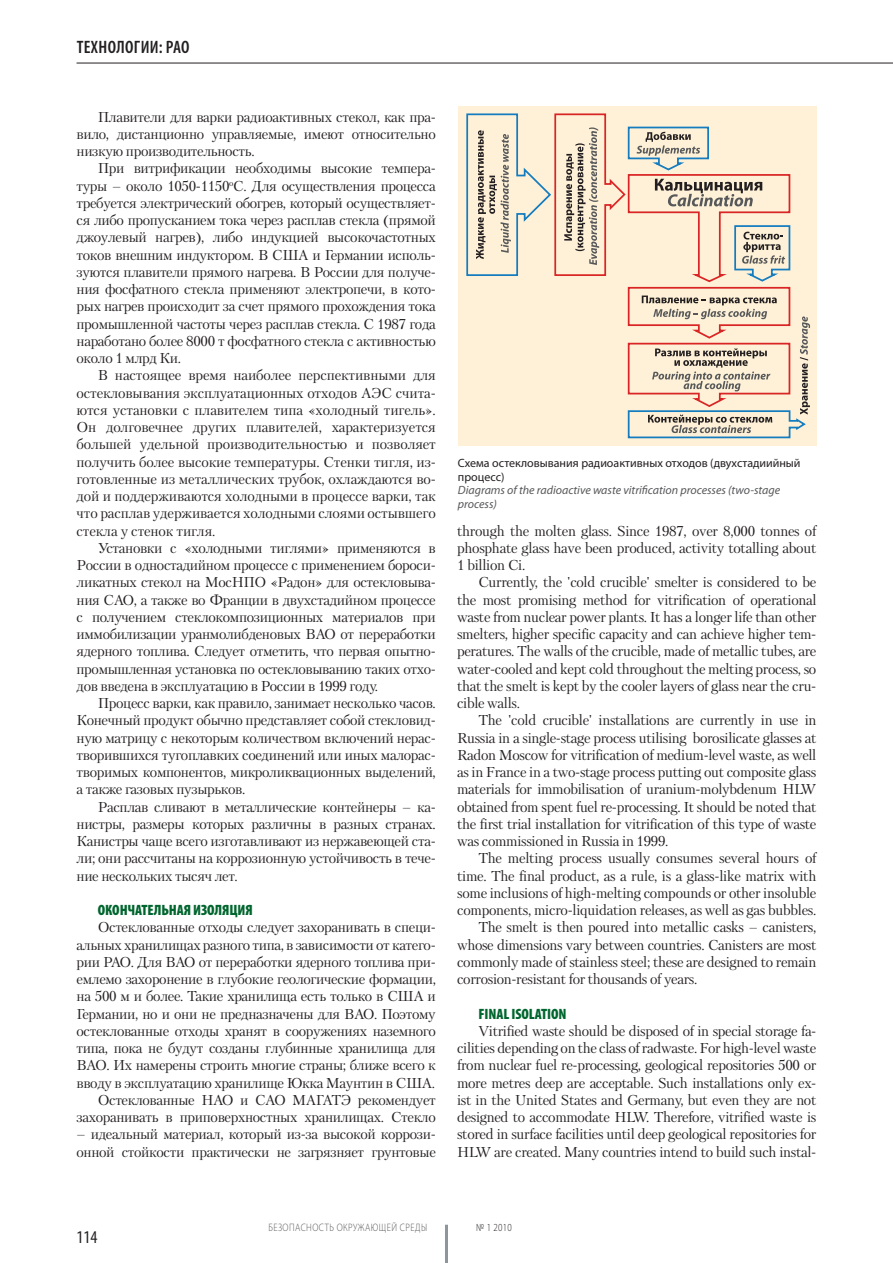
<style>
.page{position:relative;width:893px;height:1263px;background:#fff}
.page>*{position:absolute;margin:0;border:0;box-sizing:border-box;transform-origin:0 0}
.t1{font:600 condensed 18px "Myriad Pro";letter-spacing:.02em;color:#231f20}
.t2{font:condensed 18px "Myriad Pro";color:#231f20}
.Podzag{font:900 condensed 15px "Myriad Pro";letter-spacing:-.005em;color:#00652e}
.Osnov_Txt{font:14.25px/17.2px "Petersburg C";letter-spacing:-.025em;color:#231f20;text-align:justify}
.Style_Group_1___Osno{font:14.25px/17.2px "Petersburg C";letter-spacing:-.025em;color:#231f20;text-align:justify}
.Ris_podpis_angl{font:italic 12px/13.5px "Myriad Pro";color:#57585a}
.Ris_podpis_rus{font:12px/13.5px "Myriad Pro";color:#231f20}
.t3{font:300 10.8px "Myriad Pro";letter-spacing:.05em;color:#57585a;scale:.83 1}
.t4{font:300 10.8px "Myriad Pro";color:#231f20;scale:.83 1}
</style>
<div class="page">
<hr style="left:445px;top:1225px;width:3px;height:38px;background:#8d979b">
<hr style="left:77px;top:63px;width:816px;height:1px;background:#231f20">
<div style="left:458px;top:106px;width:358px;height:340px;background:#fef1d7"></div>
<svg style="left:554px;top:113px;width:72px;height:163px"></svg>
<svg style="left:466px;top:113px;width:85px;height:163px"></svg>
<svg style="left:564px;top:127px;width:35px;height:138px"></svg>
<svg style="left:627px;top:126px;width:183px;height:312px"></svg>
<p class="t1" style="left:77px;top:35px;width:114px">ТЕХНОЛОГИИ: РАО</p>
<p class="Osnov_Txt" style="left:77px;top:108px;width:361px;text-indent:21px">Плавители для варки радиоактивных стекол, как пра&shy;вило, дистанционно управляемые, имеют относительно низкую производительность.</p>
<p class="Osnov_Txt" style="left:77px;top:160px;width:361px;text-indent:21px">При витрификации необходимы высокие темпера&shy;туры – около 1050-1150<sup>о</sup>С. Для осуществления процесса требуется электрический обогрев, который осуществляет&shy;ся либо пропусканием тока через расплав стекла (прямой джоулевый нагрев), либо индукцией высокочастотных токов внешним индуктором. В США и Германии исполь&shy;зуются плавители прямого нагрева. В России для получе&shy;ния фосфатного стекла применяют электропечи, в кото&shy;рых нагрев происходит за счет прямого прохождения тока промышленной частоты через расплав стекла. С 1987 года наработано более 8000 т фосфатного стекла с активностью около 1 млрд Ки.</p>
<p class="Osnov_Txt" style="left:77px;top:367px;width:361px;text-indent:21px">В настоящее время наиболее перспективными для остекловывания эксплуатационных отходов АЭС счита&shy;ются установки с плавителем типа «холодный тигель».<br>Он долговечнее других плавителей, характеризуется большей удельной производительностью и позволяет получить более высокие температуры. Стенки тигля, из&shy;готовленные из металлических трубок, охлаждаются во&shy;дой и поддерживаются холодными в процессе варки, так что расплав удерживается холодными слоями остывшего стекла у стенок тигля.</p>
<p class="Osnov_Txt" style="left:77px;top:539px;width:361px;text-indent:21px">Установки с «холодными тиглями» применяются в России в одностадийном процессе с применением бороси&shy;ликатных стекол на МосНПО «Радон» для остекловыва&shy;ния САО, а также во Франции в двухстадийном процессе с получением стеклокомпозиционных материалов при иммобилизации уранмолибденовых ВАО от переработки ядерного топлива. Следует отметить, что первая опытно&shy;промышленная установка по остекловыванию таких отхо&shy;дов введена в эксплуатацию в России в 1999 году.</p>
<p class="Osnov_Txt" style="left:77px;top:694px;width:361px;text-indent:21px">Процесс варки, как правило, занимает несколько часов.<br>Конечный продукт обычно представляет собой стекловид&shy;ную матрицу с некоторым количеством включений нерас&shy;творившихся тугоплавких соединений или иных малорас&shy;творимых компонентов, микроликвационных выделений, а также газовых пузырьков.</p>
<p class="Osnov_Txt" style="left:77px;top:798px;width:361px;text-indent:21px">Расплав сливают в металлические контейнеры – ка&shy;нистры, размеры которых различны в разных странах.<br>Канистры чаще всего изготавливают из нержавеющей ста&shy;ли; они рассчитаны на коррозионную устойчивость в тече&shy;ние нескольких тысяч лет.</p>
<p class="Podzag" style="left:98px;top:900px;width:156px">ОКОНЧАТЕЛЬНАЯ ИЗОЛЯЦИЯ</p>
<p class="Osnov_Txt" style="left:77px;top:919px;width:361px;text-indent:21px">Остеклованные отходы следует захоранивать в специ&shy;альных хранилищах разного типа, в зависимости от катего&shy;рии РАО. Для ВАО от переработки ядерного топлива при&shy;емлемо захоронение в глубокие геологические формации, на 500 м и более. Такие хранилища есть только в США и Германии, но и они не предназначены для ВАО. Поэтому остеклованные отходы хранят в сооружениях наземного типа, пока не будут созданы глубинные хранилища для ВАО. Их намерены строить многие страны; ближе всего к вводу в эксплуатацию хранилище Юкка Маунтин в США.</p>
<p class="Osnov_Txt" style="left:77px;top:1091px;width:361px;text-align:right">Остеклованные НАО и САО МАГАТЭ рекомендует захоранивать в приповерхностных хранилищах. Стекло</p>
<p class="Osnov_Txt" style="left:77px;top:1126px;width:361px">– идеальный материал, который из-за высокой коррози&shy;онной стойкости практически не загрязняет грунтовые</p>
<p class="Ris_podpis_rus" style="left:458px;top:456px;width:344px">Схема остекловывания радиоактивных отходов (двухстадиийный процесс)</p>
<p class="Ris_podpis_angl" style="left:458px;top:483px;width:324px">Diagrams of the radioactive waste vitrification processes (two-stage process)</p>
<p class="Style_Group_1___Osno" style="left:457px;top:522px;width:361px">through the molten glass. Since 1987, over 8,000 tonnes of phosphate glass have been produced, activity totalling about 1 billion Ci.</p>
<p class="Style_Group_1___Osno" style="left:457px;top:574px;width:361px;text-indent:21px">Currently, the 'cold crucible' smelter is considered to be the most promising method for vitrification of operational waste from nuclear power plants. It has a longer life than other smelters, higher specific capacity and can achieve higher tem&shy;peratures. The walls of the crucible, made of metallic tubes, are water-cooled and kept cold throughout the melting process, so that the smelt is kept by the cooler layers of glass near the cru&shy;cible walls.</p>
<p class="Style_Group_1___Osno" style="left:457px;top:712px;width:361px;text-indent:21px">The 'cold crucible' installations are currently in use in Russia in a single-stage process utilising borosilicate glasses at Radon Moscow for vitrification of medium-level waste, as well as in France in a two-stage process putting out composite glass materials for immobilisation of uranium-molybdenum HLW obtained from spent fuel re-processing. It should be noted that the first trial installation for vitrification of this type of waste was commissioned in Russia in 1999.</p>
<p class="Style_Group_1___Osno" style="left:457px;top:850px;width:361px;text-indent:21px">The melting process usually consumes several hours of time. The final product, as a rule, is a glass-like matrix with some inclusions of high-melting compounds or other insoluble components, micro-liquidation releases, as well as gas bubbles.</p>
<p class="Style_Group_1___Osno" style="left:457px;top:919px;width:361px;text-indent:21px">The smelt is then poured into metallic casks – canisters, whose dimensions vary between countries. Canisters are most commonly made of stainless steel; these are designed to remain corrosion-resistant for thousands of years.</p>
<p class="Podzag" style="left:478px;top:1004px;width:90px">FINAL ISOLATION</p>
<p class="Style_Group_1___Osno" style="left:457px;top:1022px;width:361px;text-indent:21px">Vitrified waste should be disposed of in special storage fa&shy;cilities depending on the class of radwaste. For high-level waste from nuclear fuel re-processing, geological repositories 500 or more metres deep are acceptable. Such installations only ex&shy;ist in the United States and Germany, but even they are not designed to accommodate HLW. Therefore, vitrified waste is stored in surface facilities until deep geological repositories for HLW are created. Many countries intend to build such instal-</p>
<p class="t2" style="left:77px;top:1226px;width:22px">114</p>
<p class="t3" style="left:268px;top:1221px;width:193px">БЕЗОПАСНОСТЬ ОКРУЖАЮЩЕЙ СРЕДЫ</p>
<p class="t4" style="left:476px;top:1221px;width:45px">№ 1 2010</p>
</div>
